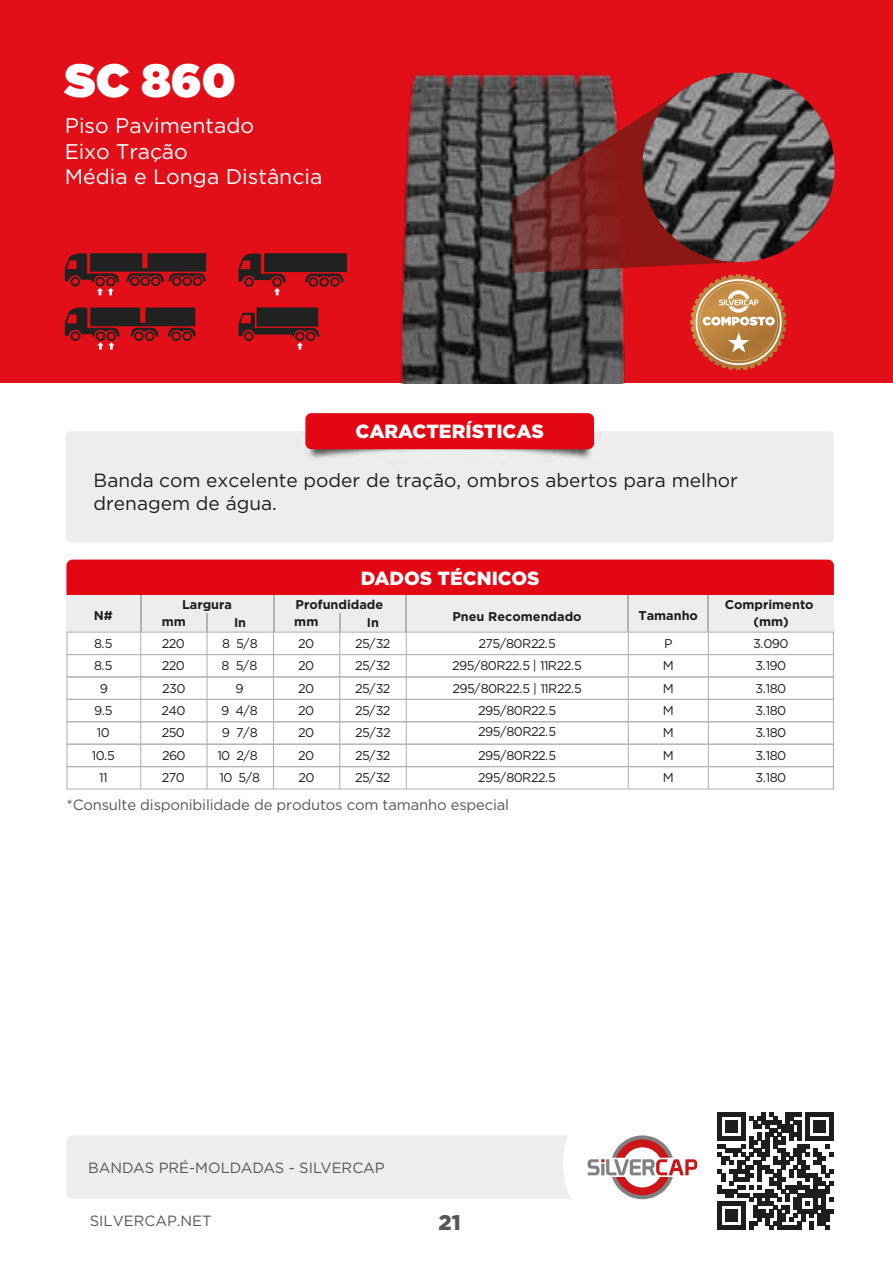
<style>
.page{position:relative;width:893px;height:1263px;background:#fff}
.page>*{position:absolute;margin:0;border:0;box-sizing:border-box;transform-origin:0 0}
.t1{font:900 46.8px "Gotham";color:#fff}
.t2{font:21.3px/25.5px "Gotham";color:#fff}
.t3{font:900 21.3px "Gotham";color:#575756}
.t4{font:19.2px/22.8px "Gotham";color:#1d1d1b}
.t5{font:900 19.2px "Gotham";color:#fff}
.t6{font:900 18.9px "Gotham";color:#fff}
.t7{font:14.7px "Gotham";letter-spacing:-.015em;color:#575756}
.t8{font:12.6px "Gotham";letter-spacing:-.05em;color:#1d1d1b}
.t9{font:700 12.6px "Gotham";color:#1d1d1b}
</style>
<div class="page">
<div style="left:0;top:0;width:893px;height:383px;background:#e20e18"></div>
<div style="left:66px;top:431px;width:768px;height:111px;background:#ededed"></div>
<img style="left:296px;top:416px;width:307px;height:52px">
<div style="left:305px;top:413px;width:289px;height:36px;background:#e30613;border-radius:6px"></div>
<img style="left:400px;top:73px;width:225px;height:310px">
<img style="left:689px;top:73px;width:146px;height:179px">
<svg style="left:65px;top:307px;width:131px;height:43px"></svg>
<svg style="left:238px;top:253px;width:109px;height:42px"></svg>
<svg style="left:239px;top:307px;width:80px;height:43px"></svg>
<svg style="left:65px;top:253px;width:141px;height:42px"></svg>
<svg style="left:512px;top:86px;width:270px;height:279px;background:#76403c"></svg>
<svg style="left:717px;top:1112px;width:117px;height:117px"></svg>
<svg style="left:66px;top:560px;width:768px;height:229px"></svg>
<div style="left:66px;top:1135px;width:505px;height:64px;background:#ededed"></div>
<svg style="left:587px;top:1135px;width:110px;height:64px"></svg>
<h1 class="t1" style="left:65px;top:47px;width:172px">SC 860</h1>
<h2 class="t2" style="left:65px;top:113px;width:259px">Piso Pavimentado<br>Eixo Tração<br>Média e Longa Distância</h2>
<h3 class="t5" style="left:356px;top:418px;width:190px">CARACTERÍSTICAS</h3>
<h3 class="t4" style="left:94px;top:468px;width:646px">Banda com excelente poder de tração, ombros abertos para melhor drenagem de água.</h3>
<h3 class="t6" style="left:361px;top:565px;width:180px">DADOS TÉCNICOS</h3>
<p class="t9" style="left:182px;top:596px;width:51px">Largura</p>
<p class="t9" style="left:296px;top:596px;width:89px">Profundidade</p>
<p class="t9" style="left:725px;top:596px;width:90px">Comprimento</p>
<p class="t9" style="left:452px;top:608px;width:131px">Pneu Recomendado</p>
<p class="t9" style="left:638px;top:607px;width:61px">Tamanho</p>
<p class="t9" style="left:94px;top:607px;width:20px">N#</p>
<p class="t8" style="left:94px;top:635px;width:20px">8.5</p>
<p class="t8" style="left:162px;top:635px;width:25px">220</p>
<p class="t8" style="left:222px;top:635px;width:37px">8 5/8</p>
<p class="t8" style="left:298px;top:635px;width:18px">20</p>
<p class="t8" style="left:355px;top:635px;width:37px">25/32</p>
<p class="t8" style="left:479px;top:635px;width:79px">275/80R22.5</p>
<p class="t8" style="left:664px;top:635px;width:10px">P</p>
<p class="t8" style="left:753px;top:635px;width:37px">3.090</p>
<p class="t8" style="left:94px;top:658px;width:20px">8.5</p>
<p class="t8" style="left:162px;top:658px;width:25px">220</p>
<p class="t8" style="left:222px;top:658px;width:37px">8 5/8</p>
<p class="t8" style="left:298px;top:658px;width:18px">20</p>
<p class="t8" style="left:355px;top:658px;width:37px">25/32</p>
<p class="t8" style="left:452px;top:658px;width:131px">295/80R22.5 | 11R22.5</p>
<p class="t8" style="left:663px;top:658px;width:13px">M</p>
<p class="t8" style="left:755px;top:658px;width:32px">3.190</p>
<p class="t8" style="left:100px;top:680px;width:10px">9</p>
<p class="t8" style="left:162px;top:680px;width:25px">230</p>
<p class="t8" style="left:235px;top:680px;width:10px">9</p>
<p class="t8" style="left:298px;top:680px;width:18px">20</p>
<p class="t8" style="left:355px;top:680px;width:37px">25/32</p>
<p class="t8" style="left:452px;top:680px;width:131px">295/80R22.5 | 11R22.5</p>
<p class="t8" style="left:663px;top:680px;width:13px">M</p>
<p class="t8" style="left:755px;top:680px;width:32px">3.180</p>
<p class="t8" style="left:94px;top:702px;width:20px">9.5</p>
<p class="t8" style="left:161px;top:702px;width:25px">240</p>
<p class="t8" style="left:221px;top:702px;width:38px">9 4/8</p>
<p class="t8" style="left:298px;top:702px;width:18px">20</p>
<p class="t8" style="left:355px;top:702px;width:37px">25/32</p>
<p class="t8" style="left:478px;top:702px;width:79px">295/80R22.5</p>
<p class="t8" style="left:663px;top:702px;width:13px">M</p>
<p class="t8" style="left:755px;top:702px;width:32px">3.180</p>
<p class="t8" style="left:97px;top:725px;width:15px">10</p>
<p class="t8" style="left:162px;top:725px;width:25px">250</p>
<p class="t8" style="left:222px;top:725px;width:37px">9 7/8</p>
<p class="t8" style="left:298px;top:725px;width:18px">20</p>
<p class="t8" style="left:355px;top:725px;width:37px">25/32</p>
<p class="t8" style="left:478px;top:724px;width:79px">295/80R22.5</p>
<p class="t8" style="left:663px;top:725px;width:13px">M</p>
<p class="t8" style="left:755px;top:725px;width:32px">3.180</p>
<p class="t8" style="left:92px;top:747px;width:25px">10.5</p>
<p class="t8" style="left:162px;top:747px;width:25px">260</p>
<p class="t8" style="left:217px;top:747px;width:42px">10 2/8</p>
<p class="t8" style="left:298px;top:747px;width:18px">20</p>
<p class="t8" style="left:355px;top:747px;width:37px">25/32</p>
<p class="t8" style="left:478px;top:747px;width:79px">295/80R22.5</p>
<p class="t8" style="left:663px;top:747px;width:13px">M</p>
<p class="t8" style="left:755px;top:747px;width:32px">3.180</p>
<p class="t8" style="left:99px;top:769px;width:10px">11</p>
<p class="t8" style="left:162px;top:769px;width:25px">270</p>
<p class="t8" style="left:220px;top:770px;width:42px">10 5/8</p>
<p class="t8" style="left:299px;top:770px;width:18px">20</p>
<p class="t8" style="left:355px;top:769px;width:37px">25/32</p>
<p class="t8" style="left:478px;top:769px;width:79px">295/80R22.5</p>
<p class="t8" style="left:663px;top:770px;width:13px">M</p>
<p class="t8" style="left:755px;top:770px;width:32px">3.180</p>
<p class="t9" style="left:162px;top:613px;width:26px">mm</p>
<p class="t9" style="left:234px;top:614px;width:14px">In</p>
<p class="t9" style="left:294px;top:613px;width:26px">mm</p>
<p class="t9" style="left:367px;top:614px;width:14px">In</p>
<p class="t9" style="left:753px;top:613px;width:37px">(mm)</p>
<p class="t7" style="left:66px;top:795px;width:444px">*Consulte disponibilidade de produtos com tamanho especial</p>
<p class="t7" style="left:88px;top:1158px;width:298px">BANDAS PRÉ-MOLDADAS - SILVERCAP</p>
<p class="t7" style="left:90px;top:1212px;width:124px">SILVERCAP.NET</p>
<h2 class="t3" style="left:439px;top:1207px;width:24px">21</h2>
</div>
